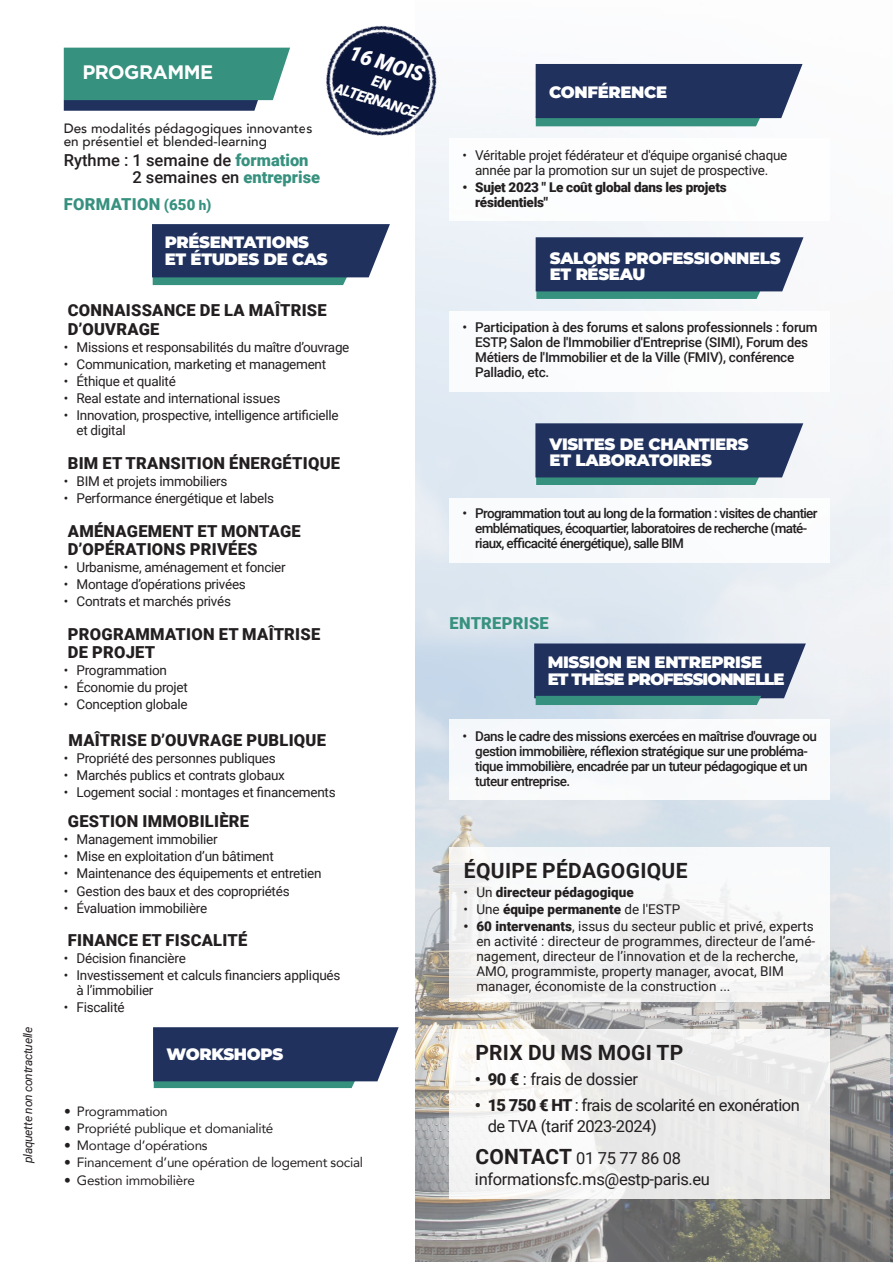
<style>
.page{position:relative;width:893px;height:1263px;background:#fff}
.page>*{position:absolute;margin:0;border:0;box-sizing:border-box;transform-origin:0 0}
.t1{font:700 21px "Roboto";letter-spacing:.015em;color:#231f20}
.t2{font:italic 900 21px "Roboto";color:#fff}
.t3{font:700 19.5px "Gotham";letter-spacing:-.03em;color:#fff}
.t4{font:900 16.5px/18px "Roboto";letter-spacing:.015em;color:#231f20}
.t5{font:16.5px/21px "Roboto";letter-spacing:-.03em;color:#231f20}
.t6{font:900 16.5px/16.5px "Montserrat";letter-spacing:-.02em;color:#fff}
.t7{font:500 16.5px/16.5px "Roboto";color:#231f20}
.t8{font:900 16.5px/16.5px "Montserrat";letter-spacing:-.06em;color:#fff}
.t9{font:900 16.5px "Roboto";letter-spacing:.015em;color:#37917f}
.t10{font:italic 900 15px/18px "Roboto";color:#fff;text-align:center}
.t11{font:13.5px/15px "Roboto";letter-spacing:-.02em;color:#231f20}
.t12{font:500 13.5px/15px "Roboto";letter-spacing:-.04em;color:#231f20}
.t13{font:13.5px/15px "Roboto";color:#231f20}
.t14{font:500 13.5px/15px "Roboto";letter-spacing:-.02em;color:#231f20}
.t15{font:13.5px "Avenir";letter-spacing:-.02em;color:#231f20}
.t16{font:500 13.5px "Avenir";color:#231f20}
.t17{font:900 13.5px "Roboto";color:#231f20}
.t18{font:900 13.5px/15px "Roboto";letter-spacing:-.02em;color:#231f20}
.t19{font:italic 12px "Roboto";letter-spacing:-.02em;color:#231f20}
.s1{font-weight:900;color:#37917f}
.s2{font-size:15px}
.s3{font-size:13.5px}
.s4{font-weight:400}
.s5{font-weight:900}
.s6{font-weight:700;font-size:21px}
</style>
<div class="page">
<img style="left:415px;top:63px;width:476px;height:1199px">
<svg style="left:64px;top:48px;width:226px;height:63px;background:#3f8982"></svg>
<div style="left:449px;top:719px;width:380px;height:80px;background:#f8fafb"></div>
<svg style="left:536px;top:237px;width:267px;height:62px;background:#2e466a"></svg>
<svg style="left:535px;top:423px;width:268px;height:62px;background:#2f466a"></svg>
<svg style="left:535px;top:64px;width:267px;height:63px;background:#31486c"></svg>
<div style="left:449px;top:139px;width:380px;height:82px;background:#fff"></div>
<div style="left:449px;top:311px;width:380px;height:80px;background:#fff"></div>
<div style="left:449px;top:498px;width:380px;height:65px;background:#fff"></div>
<svg style="left:533px;top:643px;width:274px;height:62px;background:#31496c"></svg>
<svg style="left:153px;top:1027px;width:246px;height:61px;background:#2f456a"></svg>
<svg style="left:152px;top:224px;width:238px;height:61px;background:#30486b"></svg>
<div style="left:449px;top:847px;width:380px;height:155px;background:linear-gradient(to right,#f4f4f4,#f6f7f7)"></div>
<div style="left:449px;top:1029px;width:381px;height:170px;background:linear-gradient(to right,#f8f8f6,#e8e7e7)"></div>
<img style="left:326px;top:25px;width:131px;height:131px">
<img style="left:891px;top:407px;width:2px;height:856px">
<p class="t19" style="left:20px;top:1163px;width:138px;rotate:-90deg">plaquette non contractuelle</p>
<p class="t3" style="left:82px;top:59px;width:132px">PROGRAMME</p>
<p class="t16" style="left:64px;top:116px;width:250px">Des modalités pédagogiques innovantes</p>
<p class="t16" style="left:64px;top:130px;width:205px">en présentiel et blended-learning</p>
<p class="t7" style="left:132px;top:151px;width:189px;text-indent:-69px">Rythme : 1 semaine de <span class="s1">formation<br></span>2 semaines en <span class="s1">entreprise</span></p>
<p class="t9" style="left:64px;top:192px;width:149px">FORMATION <span class="s2">(650</span> <span class="s3">h</span><span class="s2">)</span></p>
<p class="t2" style="left:354px;top:38px;width:79px;rotate:17deg">16 MOIS</p>
<p class="t10" style="left:343px;top:61px;width:87px;rotate:17deg">EN<br>ALTERNANCE</p>
<p class="t6" style="left:165px;top:234px;width:165px">PRÉSENTATIONS<br>ET ÉTUDES DE CAS</p>
<p class="t4" style="left:68px;top:301px;width:260px">CONNAISSANCE DE LA MAÎTRISE<br>D’OUVRAGE</p>
<p class="t11" style="left:64px;top:339px;width:287px">• Missions et responsabilités du maître d’ouvrage</p>
<p class="t11" style="left:64px;top:356px;width:264px">• Communication, marketing et management</p>
<p class="t11" style="left:64px;top:373px;width:114px">• Éthique et qualité</p>
<p class="t11" style="left:64px;top:390px;width:218px">• Real estate and international issues</p>
<p class="t11" style="left:77px;top:407px;width:264px;text-indent:-13px">• Innovation, prospective, intelligence artificielle et digital</p>
<p class="t4" style="left:68px;top:453px;width:274px">BIM ET TRANSITION ÉNERGÉTIQUE</p>
<p class="t11" style="left:64px;top:473px;width:165px">• BIM et projets immobiliers</p>
<p class="t11" style="left:64px;top:490px;width:212px">• Performance énergétique et labels</p>
<p class="t4" style="left:68px;top:521px;width:235px">AMÉNAGEMENT ET MONTAGE<br>D’OPÉRATIONS PRIVÉES</p>
<p class="t11" style="left:64px;top:559px;width:223px">• Urbanisme, aménagement et foncier</p>
<p class="t11" style="left:64px;top:576px;width:184px">• Montage d’opérations privées</p>
<p class="t11" style="left:64px;top:593px;width:169px">• Contrats et marchés privés</p>
<p class="t4" style="left:68px;top:624px;width:254px">PROGRAMMATION ET MAÎTRISE<br>DE PROJET</p>
<p class="t11" style="left:64px;top:662px;width:105px">• Programmation</p>
<p class="t11" style="left:64px;top:679px;width:126px">• Économie du projet</p>
<p class="t11" style="left:64px;top:696px;width:125px">• Conception globale</p>
<p class="t4" style="left:69px;top:731px;width:259px">MAÎTRISE D’OUVRAGE PUBLIQUE</p>
<p class="t11" style="left:64px;top:750px;width:214px">• Propriété des personnes publiques</p>
<p class="t11" style="left:64px;top:767px;width:223px">• Marchés publics et contrats globaux</p>
<p class="t11" style="left:64px;top:785px;width:273px">• Logement social : montages et financements</p>
<p class="t4" style="left:68px;top:811px;width:183px">GESTION IMMOBILIÈRE</p>
<p class="t11" style="left:64px;top:831px;width:155px">• Management immobilier</p>
<p class="t11" style="left:64px;top:848px;width:211px">• Mise en exploitation d’un bâtiment</p>
<p class="t11" style="left:64px;top:865px;width:259px">• Maintenance des équipements et entretien</p>
<p class="t11" style="left:64px;top:883px;width:227px">• Gestion des baux et des copropriétés</p>
<p class="t11" style="left:64px;top:900px;width:145px">• Évaluation immobilière</p>
<p class="t4" style="left:68px;top:930px;width:181px">FINANCE ET FISCALITÉ</p>
<p class="t11" style="left:64px;top:950px;width:124px">• Décision financière</p>
<p class="t11" style="left:77px;top:967px;width:265px;text-indent:-13px">• Investissement et calculs financiers appliqués à l’immobilier</p>
<p class="t11" style="left:64px;top:1000px;width:62px">• Fiscalité</p>
<p class="t6" style="left:167px;top:1045px;width:118px">WORKSHOPS</p>
<p class="t15" style="left:64px;top:1100px;width:105px">• Programmation</p>
<p class="t15" style="left:64px;top:1118px;width:211px">• Propriété publique et domanialité</p>
<p class="t15" style="left:64px;top:1135px;width:145px">• Montage d’opérations</p>
<p class="t15" style="left:64px;top:1152px;width:300px">• Financement d’une opération de logement social</p>
<p class="t15" style="left:64px;top:1169px;width:132px">• Gestion immobilière</p>
<p class="t6" style="left:549px;top:83px;width:120px">CONFÉRENCE</p>
<p class="t11" style="left:462px;top:147px;width:326px;text-align:center">• Véritable projet fédérateur et d'équipe organisé chaque année par la promotion sur un sujet de prospective.</p>
<p class="t18" style="left:475px;top:179px;width:253px;text-indent:-13px">• Sujet 2023 " Le coût global dans les projets résidentiels"</p>
<p class="t6" style="left:550px;top:249px;width:232px">SALONS PROFESSIONNELS</p>
<p class="t6" style="left:550px;top:266px;width:97px">ET RÉSEAU</p>
<p class="t14" style="left:475px;top:319px;width:344px;text-indent:-13px">• Participation à des forums et salons professionnels : forum ESTP, Salon de l'Immobilier d'Entreprise (SIMI), Forum des Métiers de l'Immobilier et de la Ville (FMIV), conférence Palladio, etc.</p>
<p class="t6" style="left:550px;top:435px;width:201px">VISITES DE CHANTIERS<br>ET LABORATOIRES</p>
<p class="t12" style="left:475px;top:506px;width:344px;text-indent:-13px">• Programmation tout au long de la formation : visites de chantier emblématiques, écoquartier, laboratoires de recherche (maté&shy;riaux, efficacité énergétique), salle BIM</p>
<p class="t9" style="left:450px;top:611px;width:101px">ENTREPRISE</p>
<p class="t8" style="left:548px;top:654px;width:238px">MISSION EN ENTREPRISE<br>ET THÈSE PROFESSIONNELLE</p>
<p class="t12" style="left:475px;top:728px;width:343px;text-indent:-13px">• Dans le cadre des missions exercées en maîtrise d'ouvrage ou gestion immobilière, réflexion stratégique sur une probléma&shy;tique immobilière, encadrée par un tuteur pédagogique et un tuteur entreprise.</p>
<p class="t1" style="left:464px;top:856px;width:225px">ÉQUIPE PÉDAGOGIQUE</p>
<p class="t17" style="left:464px;top:883px;width:172px"><span class="s4">• Un</span> directeur pédagogique</p>
<p class="t17" style="left:464px;top:900px;width:218px"><span class="s4">• Une</span> équipe permanente <span class="s4">de l'ESTP</span></p>
<p class="t13" style="left:476px;top:919px;width:340px;text-indent:-13px"><span class="s5">• 60 intervenants</span>, issus du secteur public et privé, experts en activité : directeur de programmes, directeur de l’amé&shy;nagement, directeur de l’innovation et de la recherche, AMO, programmiste, property manager, avocat, BIM manager, économiste de la construction ...</p>
<p class="t1" style="left:475px;top:1038px;width:209px">PRIX DU MS MOGI TP</p>
<p class="t5" style="left:475px;top:1068px;width:165px"><span class="s5">• 90 €</span> : frais de dossier</p>
<p class="t5" style="left:488px;top:1094px;width:314px;text-indent:-13px"><span class="s5">• 15 750 € HT</span> : frais de scolarité en exonération de TVA (tarif 2023-2024)</p>
<p class="t5" style="left:475px;top:1147px;width:237px"><span class="s6">CONTACT</span> 01 75 77 86 08 informationsfc.ms@estp-paris.eu</p>
</div>
